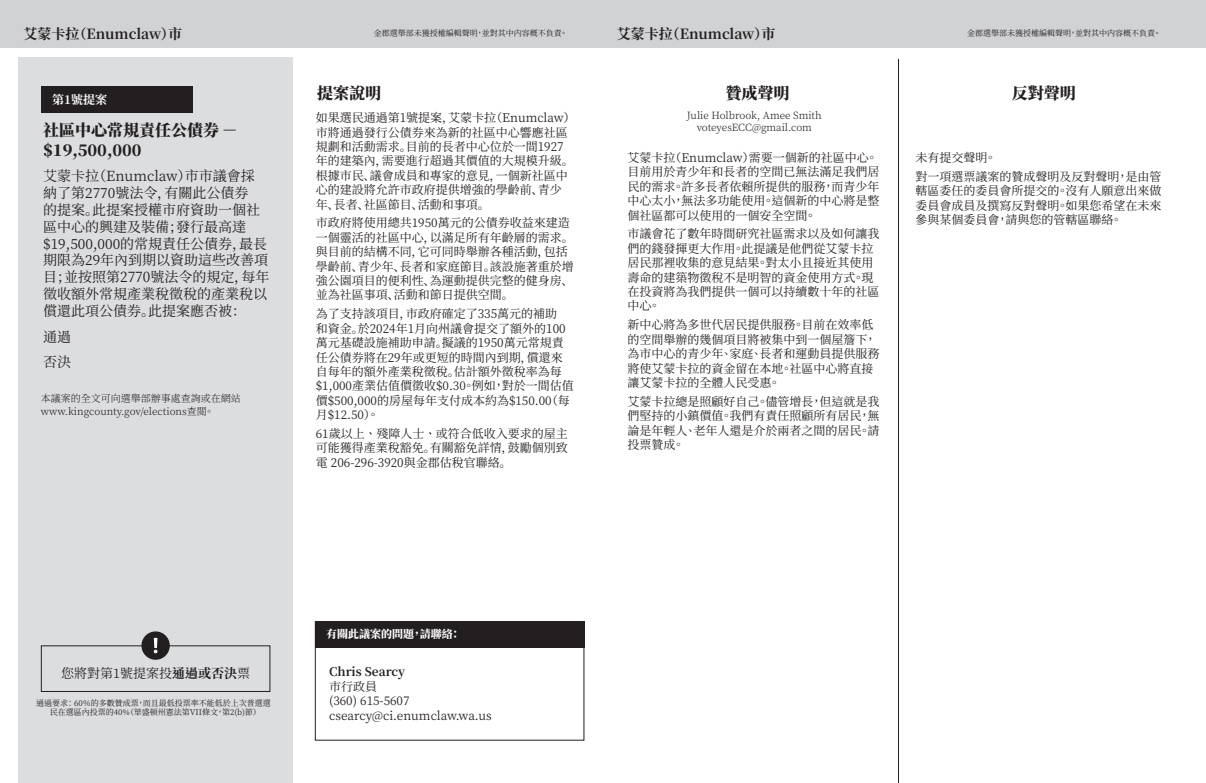
<style>
.page{position:relative;width:1206px;height:783px;background:#fff}
.page>*{position:absolute;margin:0;border:0;box-sizing:border-box;transform-origin:0 0}
.Ballot_title_heading{font:900 16px/19.2px "Noto Serif CJ Ktc";color:#231f20}
.Measure_Header{font:900 16px "Noto Serif CJ Ktc";color:#231f20}
.Ballot_title_body{font:14px/16.8px "Noto Serif CJ Ktc";color:#231f20}
.Jurisdiction_header{font:700 14px "Noto Serif CJ Ktc";color:#231f20}
.Approve_Reject_Y_N{font:13px "Noto Serif CJ Ktc";color:#231f20}
.Candidate_Measure_statement{font:12px/14.4px "Noto Serif CJ Ktc";color:#231f20}
.Measure_contact_info{font:12px "Noto Serif CJ Ktc";color:#231f20}
.Measure_contact_info-2{font:700 12px "Noto Serif CJ Ktc";color:#231f20}
.Proposition{font:700 12px "Noto Serif CJ Ktc";color:#fff}
.Measure_contact_info_header{font:900 11px "Noto Serif CJ Ktc";color:#fff}
.Validation_Summary_Measure_Online{font:300 10px/13px "Noto Serif CJ Ktc";color:#231f20}
.Measure_contact_info-3{font:300 10px "Noto Serif CJ Ktc";color:#231f20}
.Requirement_for_passage{font:8px/9.6px "Noto Serif CJ Ktc";color:#231f20;text-align:center}
.s1{font-weight:700}
</style>
<div class="page">
<div style="left:603px;top:0;width:603px;height:48px;background:#d1d2d4"></div>
<div style="left:0;top:0;width:603px;height:48px;background:#d1d2d4"></div>
<div style="left:18px;top:58px;width:274px;height:725px;background:#dcdddf"></div>
<div style="left:41px;top:86px;width:152px;height:27px;background:#231f20"></div>
<hr style="left:898px;top:59px;width:1px;height:724px;background:#231f20">
<div style="left:41px;top:646px;width:229px;height:46px;border:1px solid #231f20"></div>
<div style="left:141px;top:631px;width:29px;height:29px;background:#231f20;border-radius:50%"></div>
<svg style="left:154px;top:638px;width:3px;height:15px"></svg>
<div style="left:315px;top:621px;width:269px;height:27px;background:#231f20"></div>
<div style="left:315px;top:621px;width:269px;height:119px;border:1px solid #231f20"></div>
<p class="Jurisdiction_header" style="left:23px;top:26px;width:160px">艾蒙卡拉（Enumclaw）市</p>
<p class="Jurisdiction_header" style="left:617px;top:26px;width:160px">艾蒙卡拉（Enumclaw）市</p>
<p class="Requirement_for_passage" style="left:374px;top:29px;width:195px">金郡選舉部未獲授權編輯聲明，並對其中内容概不負責。</p>
<p class="Requirement_for_passage" style="left:967px;top:29px;width:196px">金郡選舉部未獲授權編輯聲明，並對其中内容概不負責。</p>
<p class="Proposition" style="left:52px;top:93px;width:57px">第1號提案</p>
<p class="Ballot_title_heading" style="left:43px;top:121px;width:196px">社區中心常規責任公債券 －$19,500,000</p>
<p class="Ballot_title_body" style="left:43px;top:168px;width:228px">艾蒙卡拉（Enumclaw）市市議會採納了第2770號法令，有關此公債券<br>的提案。此提案授權市府資助一個社區中心的興建及裝備；發行最高達$19,500,000的常規責任公債券，最長期限為29年內到期以資助這些改善項目；並按照第2770號法令的規定，每年徵收額外常規產業稅徵稅的產業稅以償還此項公債券。此提案應否被：</p>
<p class="Ballot_title_body" style="left:43px;top:328px;width:30px">通過</p>
<p class="Ballot_title_body" style="left:43px;top:354px;width:30px">否決</p>
<p class="Validation_Summary_Measure_Online" style="left:41px;top:392px;width:201px">本議案的全文可向選舉部辦事處查詢或在網站www.kingcounty.gov/elections查閲。</p>
<p class="Measure_Header" style="left:317px;top:85px;width:65px">提案說明</p>
<p class="Measure_Header" style="left:725px;top:85px;width:65px">贊成聲明</p>
<p class="Measure_Header" style="left:1012px;top:85px;width:66px">反對聲明</p>
<p class="Candidate_Measure_statement" style="left:316px;top:111px;width:261px">如果選民通過第1號提案，艾蒙卡拉（Enumclaw）市將通過發行公債券來為新的社區中心響應社區規劃和活動需求。目前的長者中心位於一間1927年的建築內，需要進行超過其價值的大規模升級。根據市民、議會成員和專家的意見，一個新社區中心的建設將允許市政府提供增強的學齡前、青少年、長者、社區節目、活動和事項。</p>
<p class="Candidate_Measure_statement" style="left:316px;top:216px;width:260px">市政府將使用總共1950萬元的公債券收益來建造一個靈活的社區中心，以滿足所有年齡層的需求。與目前的結構不同，它可同時舉辦各種活動，包括學齡前、青少年、長者和家庭節目。該設施著重於增強公園項目的便利性、為運動提供完整的健身房、並為社區事項、活動和節日提供空間。</p>
<p class="Candidate_Measure_statement" style="left:316px;top:307px;width:260px">為了支持該項目，市政府確定了335萬元的補助<br>和資金。於2024年1月向州議會提交了額外的100萬元基礎設施補助申請。擬議的1950萬元常規責任公債券將在29年或更短的時間內到期，償還來自每年的額外產業稅徵稅。估計額外徵稅率為每$1,000產業估值價徵收$0.30。例如，對於一間估值價$500,000的房屋每年支付成本約為$150.00（每月$12.50）。</p>
<p class="Candidate_Measure_statement" style="left:316px;top:427px;width:254px;text-align:justify">61歲以上ㆍ殘障人士ㆍ或符合低收入要求的屋主可能獲得產業稅豁免。有關豁免詳情，鼓勵個別致電 206-296-3920與金郡估稅官聯絡。</p>
<p class="Measure_contact_info-3" style="left:687px;top:109px;width:136px">Julie Holbrook, Amee Smith</p>
<p class="Measure_contact_info-3" style="left:697px;top:121px;width:117px">voteyesECC@gmail.com</p>
<p class="Candidate_Measure_statement" style="left:627px;top:151px;width:253px">艾蒙卡拉（Enumclaw）需要一個新的社區中心。目前用於青少年和長者的空間已無法滿足我們居民的需求。許多長者依賴所提供的服務，而青少年中心太小，無法多功能使用。這個新的中心將是整個社區都可以使用的一個安全空間。</p>
<p class="Candidate_Measure_statement" style="left:627px;top:227px;width:253px">市議會花了數年時間研究社區需求以及如何讓我們的錢發揮更大作用。此提議是他們從艾蒙卡拉居民那裡收集的意見結果。對太小且接近其使用壽命的建築物徵稅不是明智的資金使用方式。現在投資將為我們提供一個可以持續數十年的社區中心。</p>
<p class="Candidate_Measure_statement" style="left:627px;top:318px;width:253px">新中心將為多世代居民提供服務。目前在效率低的空間舉辦的幾個項目將被集中到一個屋簷下，為市中心的青少年、家庭、長者和運動員提供服務將使艾蒙卡拉的資金留在本地。社區中心將直接讓艾蒙卡拉的全體人民受惠。</p>
<p class="Candidate_Measure_statement" style="left:627px;top:394px;width:253px;text-align:justify">艾蒙卡拉總是照顧好自己。儘管增長，但這就是我們堅持的小鎮價值。我們有責任照顧所有居民，無論是年輕人、老年人還是介於兩者之間的居民。請投票贊成。</p>
<p class="Candidate_Measure_statement" style="left:916px;top:151px;width:82px">未有提交聲明。</p>
<p class="Candidate_Measure_statement" style="left:916px;top:169px;width:247px;text-align:justify">對一項選票議案的贊成聲明及反對聲明，是由管轄區委任的委員會所提交的。沒有人願意出來做委員會成員及撰寫反對聲明。如果您希望在未來參與某個委員會，請與您的管轄區聯絡。</p>
<p class="Measure_contact_info_header" style="left:326px;top:628px;width:136px">有關此議案的問題，請聯絡：</p>
<p class="Approve_Reject_Y_N" style="left:61px;top:666px;width:191px">您將對第1號提案投<span class="s1">通過或否決</span>票</p>
<p class="Measure_contact_info-2" style="left:329px;top:665px;width:78px">Chris Searcy</p>
<p class="Measure_contact_info" style="left:329px;top:680px;width:49px">市行政員</p>
<p class="Measure_contact_info" style="left:329px;top:694px;width:82px">(360) 615-5607</p>
<p class="Measure_contact_info" style="left:329px;top:708px;width:164px">csearcy@ci.enumclaw.wa.us</p>
<p class="Requirement_for_passage" style="left:36px;top:698px;width:236px">通過要求： 60％的多數贊成票，而且最低投票率不能低於上次普選選民在選區內投票的40%（華盛頓州憲法第VII條文，第2(b)節）</p>
</div>
